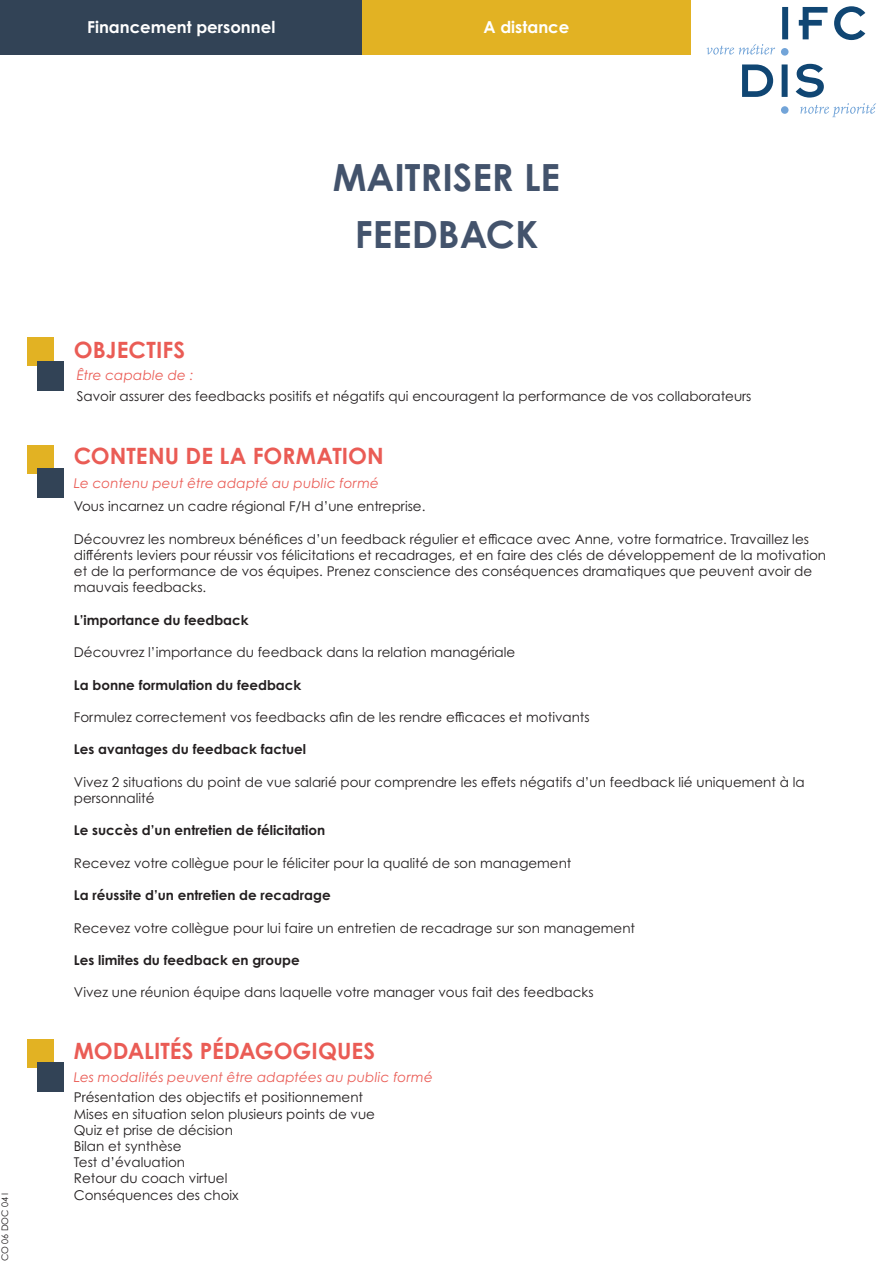
<style>
.page{position:relative;width:893px;height:1263px;background:#fff}
.page>*{position:absolute;margin:0;border:0;box-sizing:border-box;transform-origin:0 0}
.t1{font:700 37.5px "Century Gothic Pro";color:#43536c}
.t2{font:700 22.5px "Century Gothic Pro";color:#ea5c55}
.t3{font:700 16.5px "Century Gothic Pro";color:#fff}
.t4{font:13.5px/16.2px "Century Gothic Pro";color:#231f20}
.t5{font:700 13.5px "Century Gothic Pro";color:#231f20}
.t6{font:italic 13.5px "Century Gothic Pro";letter-spacing:.015em;color:#ea5c55}
.t7{font:9px "Century Gothic Pro";color:#231f20}
</style>
<div class="page">
<div style="left:0;top:0;width:362px;height:54px;background:#324356"></div>
<div style="left:362px;top:0;width:328px;height:54px;background:#e2b223"></div>
<div style="left:27px;top:337px;width:27px;height:29px;background:#e2b223"></div>
<div style="left:37px;top:361px;width:27px;height:30px;background:#324356"></div>
<div style="left:27px;top:445px;width:27px;height:28px;background:#e2b223"></div>
<div style="left:37px;top:468px;width:27px;height:30px;background:#324356"></div>
<div style="left:27px;top:1039px;width:27px;height:28px;background:#e2b223"></div>
<div style="left:37px;top:1062px;width:27px;height:30px;background:#324356"></div>
<svg style="left:782px;top:6px;width:83px;height:34px"></svg>
<svg style="left:742px;top:64px;width:134px;height:53px"></svg>
<svg style="left:707px;top:44px;width:68px;height:11px"></svg>
<div style="left:781px;top:48px;width:7px;height:8px;background:#72a4d8;border-radius:50%"></div>
<div style="left:781px;top:106px;width:7px;height:8px;background:#72a4d8;border-radius:50%"></div>
<p class="t7" style="left:-1px;top:1261px;width:70px;rotate:-90deg">CO 06 DOC 04 I</p>
<p class="t3" style="left:87px;top:17px;width:190px">Financement personnel</p>
<p class="t3" style="left:484px;top:17px;width:87px">A distance</p>
<p class="t2" style="left:74px;top:335px;width:113px">OBJECTIFS</p>
<p class="t6" style="left:77px;top:367px;width:118px">Être capable de :</p>
<p class="t1" style="left:333px;top:154px;width:229px">MAITRISER LE</p>
<p class="t1" style="left:355px;top:211px;width:185px">FEEDBACK</p>
<p class="t4" style="left:77px;top:388px;width:676px">Savoir assurer des feedbacks positifs et négatifs qui encouragent la performance de vos collaborateurs</p>
<p class="t2" style="left:74px;top:442px;width:311px">CONTENU DE LA FORMATION</p>
<p class="t6" style="left:74px;top:475px;width:307px">Le contenu peut être adapté au public formé</p>
<p class="t4" style="left:74px;top:498px;width:353px">Vous incarnez un cadre régional F/H d’une entreprise.</p>
<p class="t4" style="left:74px;top:531px;width:754px">Découvrez les nombreux bénéfices d’un feedback régulier et efficace avec Anne, votre formatrice. Travaillez les différents leviers pour réussir vos félicitations et recadrages, et en faire des clés de développement de la motivation et de la performance de vos équipes. Prenez conscience des conséquences dramatiques que peuvent avoir de mauvais feedbacks.</p>
<p class="t5" style="left:74px;top:611px;width:176px">L’importance du feedback</p>
<p class="t4" style="left:74px;top:644px;width:443px">Découvrez l’importance du feedback dans la relation managériale</p>
<p class="t5" style="left:74px;top:676px;width:229px">La bonne formulation du feedback</p>
<p class="t4" style="left:74px;top:709px;width:517px">Formulez correctement vos feedbacks afin de les rendre efficaces et motivants</p>
<p class="t5" style="left:74px;top:741px;width:234px">Les avantages du feedback factuel</p>
<p class="t4" style="left:74px;top:774px;width:732px">Vivez 2 situations du point de vue salarié pour comprendre les effets négatifs d’un feedback lié uniquement à la personnalité</p>
<p class="t5" style="left:74px;top:822px;width:253px">Le succès d’un entretien de félicitation</p>
<p class="t4" style="left:74px;top:855px;width:499px">Recevez votre collègue pour le féliciter pour la qualité de son management</p>
<p class="t5" style="left:74px;top:887px;width:258px">La réussite d’un entretien de recadrage</p>
<p class="t4" style="left:74px;top:919px;width:563px">Recevez votre collègue pour lui faire un entretien de recadrage sur son management</p>
<p class="t5" style="left:74px;top:952px;width:227px">Les limites du feedback en groupe</p>
<p class="t4" style="left:74px;top:984px;width:521px">Vivez une réunion équipe dans laquelle votre manager vous fait des feedbacks</p>
<p class="t2" style="left:74px;top:1037px;width:303px">MODALITÉS PÉDAGOGIQUES</p>
<p class="t6" style="left:74px;top:1069px;width:360px">Les modalités peuvent être adaptées au public formé</p>
<p class="t4" style="left:74px;top:1089px;width:291px">Présentation des objectifs et positionnement</p>
<p class="t4" style="left:74px;top:1105px;width:303px">Mises en situation selon plusieurs points de vue</p>
<p class="t4" style="left:74px;top:1121px;width:161px">Quiz et prise de décision</p>
<p class="t4" style="left:74px;top:1138px;width:109px">Bilan et synthèse</p>
<p class="t4" style="left:74px;top:1154px;width:113px">Test d’évaluation</p>
<p class="t4" style="left:74px;top:1170px;width:155px">Retour du coach virtuel</p>
<p class="t4" style="left:74px;top:1186px;width:166px">Conséquences des choix</p>
</div>
